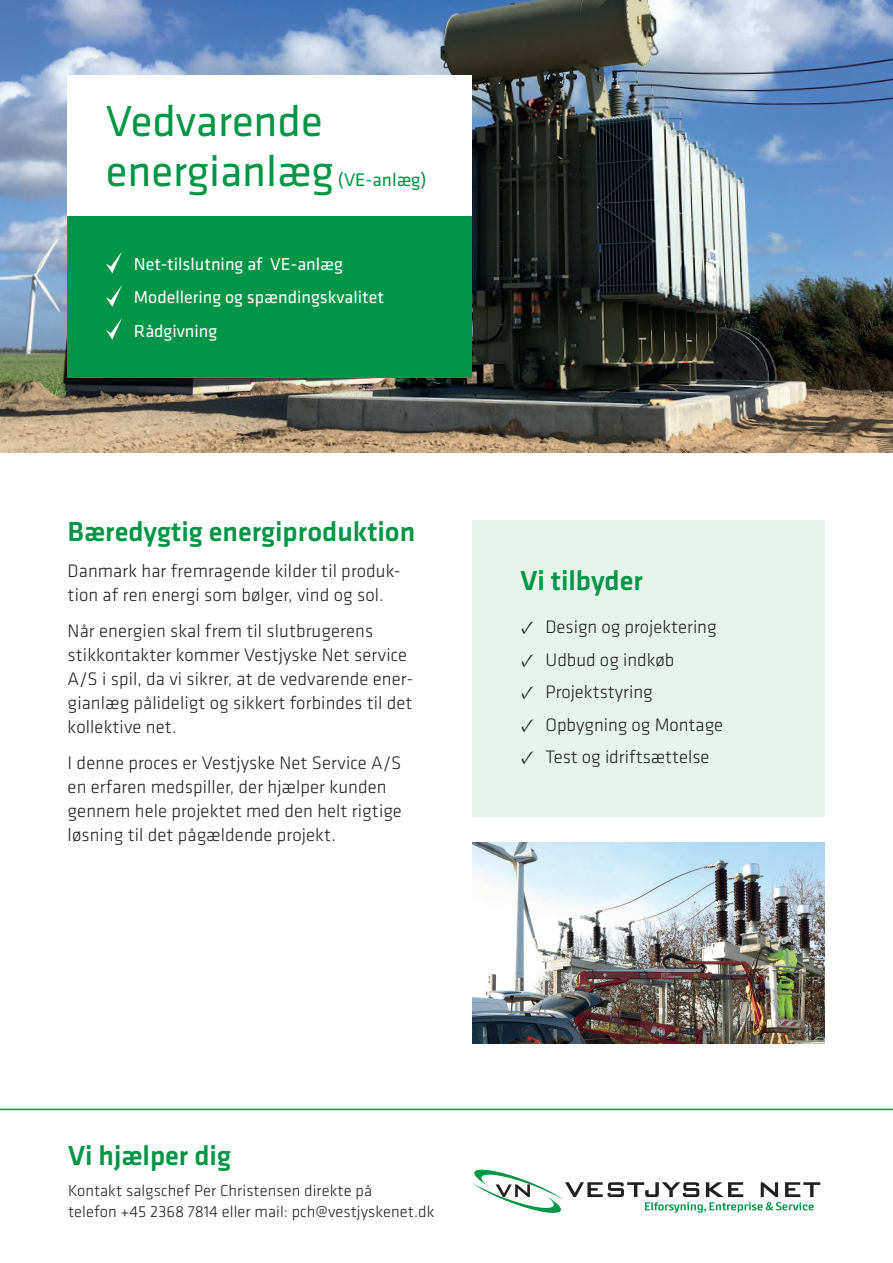
<style>
.page{position:relative;width:893px;height:1263px;background:#fff}
.page>*{position:absolute;margin:0;border:0;box-sizing:border-box;transform-origin:0 0}
.t1{font:45px/50.2px "Klavika";color:#009547}
.t2{font:500 28.5px "Klavika";color:#009547}
.t3{font:19.05px "Klavika";color:#009547}
.t4{font:300 18.75px/24px "Klavika";letter-spacing:.005em;color:#231f20}
.t5{font:18px/33.8px "Klavika";color:#fff}
.t6{font:300 16.5px/21.8px "Klavika";letter-spacing:.005em;color:#231f20}
.s1{font-family:"Minion Pro";font-weight:400}
</style>
<div class="page">
<div style="left:472px;top:520px;width:353px;height:296px;background:#e6f4ec"></div>
<img style="left:472px;top:842px;width:353px;height:202px">
<img style="left:0;top:0;width:893px;height:453px">
<svg style="left:472px;top:1170px;width:348px;height:43px"></svg>
<hr style="left:0;top:1109px;width:893px;height:1px;background:#009547">
<div style="left:68px;top:75px;width:404px;height:141px;background:#fff"></div>
<div style="left:68px;top:216px;width:404px;height:162px;background:#009547"></div>
<svg style="left:106px;top:251px;width:16px;height:22px"></svg>
<svg style="left:106px;top:285px;width:16px;height:22px"></svg>
<svg style="left:106px;top:318px;width:16px;height:22px"></svg>
<h1 class="t1" style="left:106px;top:94px;width:229px">Vedvarende energianlæg</h1>
<p class="t3" style="left:338px;top:167px;width:90px">(VE-anlæg)</p>
<p class="t5" style="left:134px;top:246px;width:252px">Net-tilslutning af VE-anlæg<br>Modellering og spændingskvalitet<br>Rådgivning</p>
<h2 class="t2" style="left:68px;top:512px;width:349px">Bæredygtig energiproduktion</h2>
<p class="t4" style="left:68px;top:559px;width:335px">Danmark har fremragende kilder til produk&shy;tion af ren energi som bølger, vind og sol.</p>
<p class="t4" style="left:68px;top:619px;width:347px">Når energien skal frem til slutbrugerens stikkontakter kommer Vestjyske Net service A/S i spil, da vi sikrer, at de vedvarende ener&shy;gianlæg pålideligt og sikkert forbindes til det kollektive net.</p>
<p class="t4" style="left:68px;top:751px;width:336px">I denne proces er Vestjyske Net Service A/S en erfaren medspiller, der hjælper kunden gennem hele projektet med den helt rigtige løsning til det pågældende projekt.</p>
<h2 class="t2" style="left:520px;top:561px;width:124px">Vi tilbyder</h2>
<p class="t4" style="left:521px;top:614px;width:197px"><span class="s1">✓</span> Design og projektering</p>
<p class="t4" style="left:521px;top:647px;width:155px"><span class="s1">✓</span> Udbud og indkøb</p>
<p class="t4" style="left:521px;top:680px;width:133px"><span class="s1">✓</span> Projektstyring</p>
<p class="t4" style="left:521px;top:712px;width:204px"><span class="s1">✓</span> Opbygning og Montage</p>
<p class="t4" style="left:521px;top:745px;width:190px"><span class="s1">✓</span> Test og idriftsættelse</p>
<h2 class="t2" style="left:68px;top:1136px;width:164px">Vi hjælper dig</h2>
<p class="t6" style="left:68px;top:1179px;width:368px">Kontakt salgschef Per Christensen direkte på<br>telefon +45 2368 7814 eller mail: pch@vestjyskenet.dk</p>
</div>
